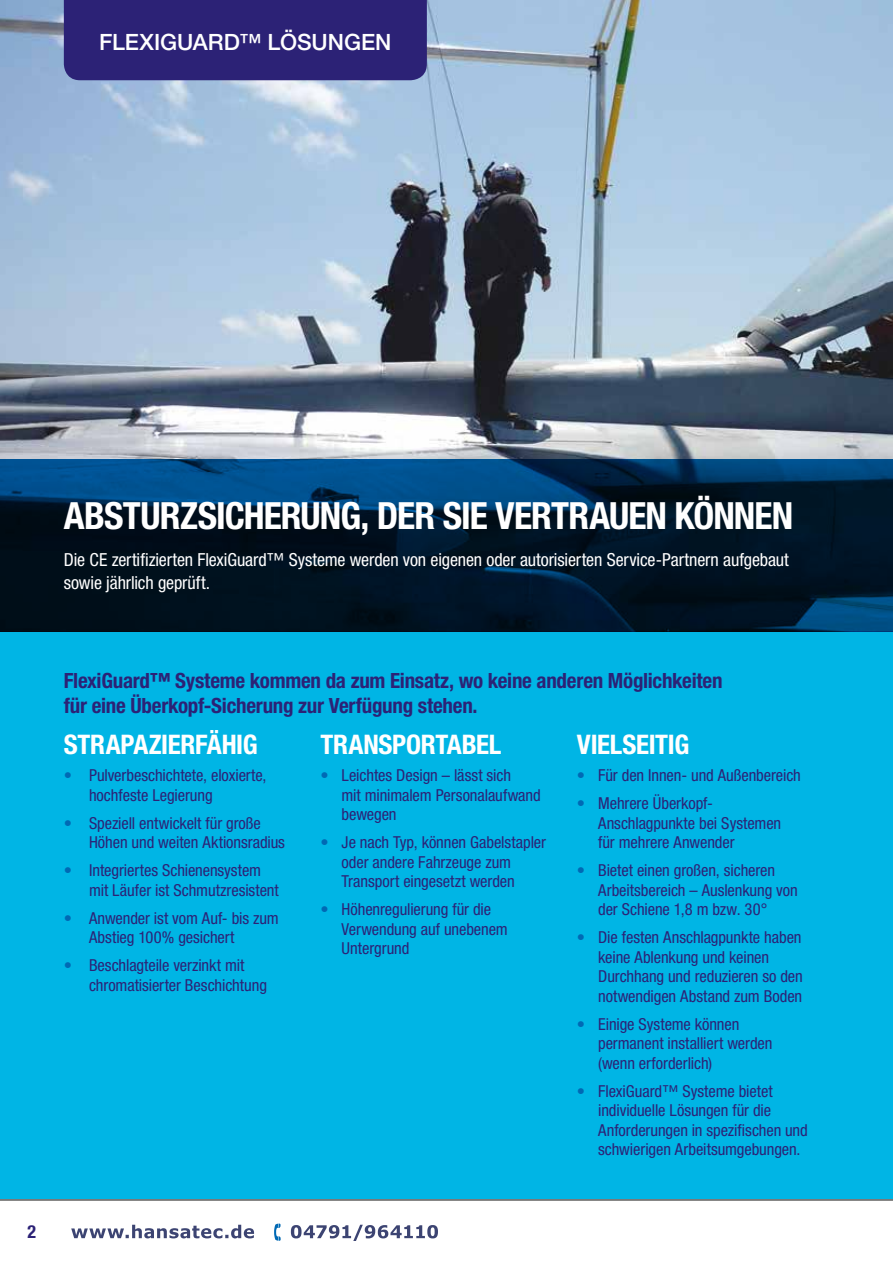
<style>
.page{position:relative;width:893px;height:1263px;background:#fff}
.page>*{position:absolute;margin:0;border:0;box-sizing:border-box;transform-origin:0 0}
.t1{font:700 condensed 37.5px "Helvetica Neue LT Pro";letter-spacing:-.025em;color:#fff}
.t2{font:700 condensed 27px "Helvetica Neue LT Pro";letter-spacing:-.01em;color:#fff}
.t3{font:500 22.5px "Helvetica Neue LT Pro";color:#fff}
.t4{font:700 condensed 21px/25.5px "Helvetica Neue LT Pro";letter-spacing:-.01em;color:#2c2276}
.t5{font:condensed 18px/22.5px "Helvetica Neue LT Pro";letter-spacing:-.01em;color:#fff}
.t6{font:700 condensed 18px "Helvetica Neue LT Pro";color:#2c2276}
.t7{font:condensed 16.5px/19.5px "Helvetica Neue LT Pro";letter-spacing:-.005em;color:#2c2276}
.s1{color:#0069b4}
</style>
<div class="page">
<img style="left:0;top:0;width:893px;height:459px">
<div style="left:0;top:631px;width:893px;height:632px;background:#00b5e5"></div>
<div style="left:64px;top:0;width:363px;height:80px;background:#2c2276"></div>
<div style="left:0;top:1200px;width:893px;height:63px;background:#fff"></div>
<svg style="left:274px;top:1223px;width:7px;height:18px"></svg>
<hr style="left:0;top:1199px;width:893px;height:2px;background:#575756">
<svg style="left:0;top:459px;width:893px;height:172px;background:#001f39"></svg>
<svg style="left:291px;top:1225px;width:147px;height:16px"></svg>
<svg style="left:71px;top:1225px;width:183px;height:13px"></svg>
<h3 class="t3" style="left:99px;top:29px;width:294px">FLEXIGUARD™ LÖSUNGEN</h3>
<h1 class="t1" style="left:64px;top:493px;width:731px">ABSTURZSICHERUNG, DER SIE VERTRAUEN KÖNNEN</h1>
<p class="t5" style="left:64px;top:548px;width:727px">Die CE zertifizierten FlexiGuard™ Systeme werden von eigenen oder autorisierten Service-Partnern aufgebaut sowie jährlich geprüft.</p>
<p class="t6" style="left:28px;top:1220px;width:10px">2</p>
<p class="t4" style="left:64px;top:668px;width:660px">FlexiGuard™ Systeme kommen da zum Einsatz, wo keine anderen Möglichkeiten für eine Überkopf-Sicherung zur Verfügung stehen.</p>
<h2 class="t2" style="left:64px;top:729px;width:195px">STRAPAZIERFÄHIG</h2>
<p class="t7" style="left:89px;top:765px;width:179px;text-indent:-25px"><span class="s1">•</span> Pulverbeschichtete, eloxierte, hochfeste Legierung</p>
<p class="t7" style="left:89px;top:813px;width:198px;text-indent:-25px"><span class="s1">•</span> Speziell entwickelt für große<br>Höhen und weiten Aktionsradius</p>
<p class="t7" style="left:89px;top:860px;width:191px;text-indent:-25px"><span class="s1">•</span> Integriertes Schienensystem mit Läufer ist Schmutzresistent</p>
<p class="t7" style="left:89px;top:908px;width:191px;text-indent:-25px"><span class="s1">•</span> Anwender ist vom Auf- bis zum<br>Abstieg 100% gesichert</p>
<p class="t7" style="left:89px;top:955px;width:179px;text-indent:-25px"><span class="s1">•</span> Beschlagteile verzinkt mit chromatisierter Beschichtung</p>
<h2 class="t2" style="left:320px;top:729px;width:183px">TRANSPORTABEL</h2>
<p class="t7" style="left:342px;top:765px;width:201px;text-indent:-21px"><span class="s1">•</span> Leichtes Design – lässt sich<br>mit minimalem Personalaufwand bewegen</p>
<p class="t7" style="left:342px;top:832px;width:206px;text-indent:-21px"><span class="s1">•</span> Je nach Typ, können Gabelstapler oder andere Fahrzeuge zum<br>Transport eingesetzt werden</p>
<p class="t7" style="left:342px;top:899px;width:168px;text-indent:-21px"><span class="s1">•</span> Höhenregulierung für die<br>Verwendung auf unebenem<br>Untergrund</p>
<h2 class="t2" style="left:577px;top:729px;width:114px">VIELSEITIG</h2>
<p class="t7" style="left:577px;top:765px;width:225px"><span class="s1">•</span> Für den Innen- und Außenbereich</p>
<p class="t7" style="left:598px;top:793px;width:185px;text-indent:-21px"><span class="s1">•</span> Mehrere Überkopf-<br>Anschlagpunkte bei Systemen für mehrere Anwender</p>
<p class="t7" style="left:598px;top:860px;width:201px;text-indent:-21px"><span class="s1">•</span> Bietet einen großen, sicheren<br>Arbeitsbereich – Auslenkung von der Schiene 1,8 m bzw. 30°</p>
<p class="t7" style="left:598px;top:927px;width:206px;text-indent:-21px"><span class="s1">•</span> Die festen Anschlagpunkte haben keine Ablenkung und keinen<br>Durchhang und reduzieren so den notwendigen Abstand zum Boden</p>
<p class="t7" style="left:598px;top:1014px;width:176px;text-indent:-21px"><span class="s1">•</span> Einige Systeme können permanent installiert werden (wenn erforderlich)</p>
<p class="t7" style="left:598px;top:1081px;width:211px;text-indent:-21px"><span class="s1">•</span> FlexiGuard™ Systeme bietet individuelle Lösungen für die<br>Anforderungen in spezifischen und schwierigen Arbeitsumgebungen.</p>
</div>
